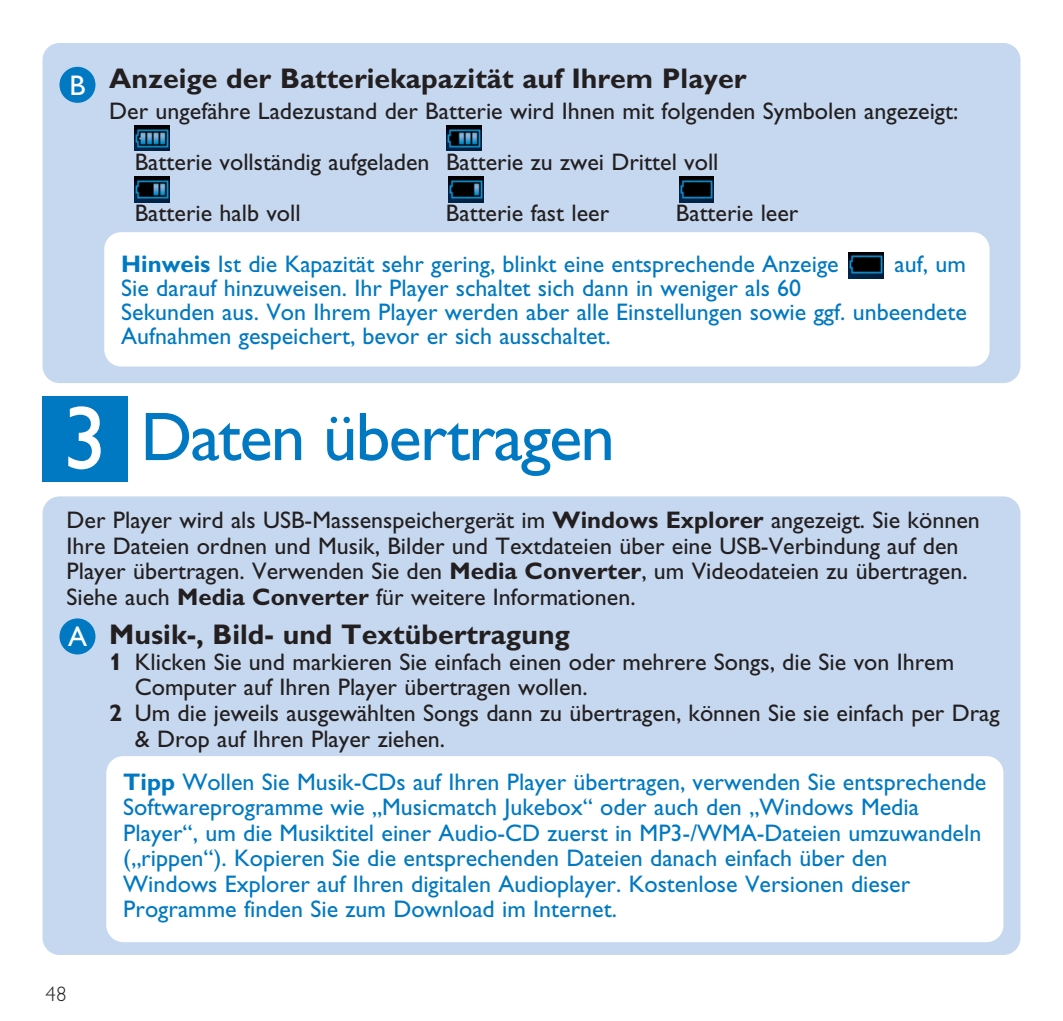
<style>
.page{position:relative;width:1063px;height:1021px;background:#fff}
.page>*{position:absolute;margin:0;border:0;box-sizing:border-box;transform-origin:0 0}
.t1{font:69px "Gill Sans";letter-spacing:-.025em;color:#0079c2}
.t2{font:700 28.5px "Gill Alt One";color:#231f20}
.t3{font:28.5px "Gill Sans Std";color:#fff}
.t4{font:24px/25.5px "Gill Alt One";color:#231f20}
.t5{font:24px/25.5px "Gill Alt One";color:#0079c2}
.t6{font:300 21px "Gill Alt One";color:#231f20}
.s1{font-weight:700}
.s2{font-size:90px;color:#fff}
</style>
<div class="page">
<div style="left:43px;top:496px;width:977px;height:458px;background:#c6d8ef;border-radius:17px"></div>
<div style="left:43px;top:43px;width:977px;height:340px;background:#c6d8ef;border-radius:17px"></div>
<div style="left:43px;top:396px;width:85px;height:86px;background:#0079c2"></div>
<div style="left:106px;top:756px;width:897px;height:186px;background:#fff;border-radius:17px"></div>
<img style="left:679px;top:176px;width:35px;height:26px">
<img style="left:449px;top:176px;width:34px;height:26px">
<img style="left:135px;top:176px;width:35px;height:26px">
<img style="left:446px;top:125px;width:35px;height:26px">
<img style="left:135px;top:125px;width:35px;height:26px">
<div style="left:59px;top:67px;width:36px;height:36px;background:#0079c2;border-radius:50%"></div>
<div style="left:59px;top:618px;width:36px;height:36px;background:#0079c2;border-radius:50%"></div>
<div style="left:104px;top:232px;width:886px;height:134px;background:#fff;border-radius:17px"></div>
<img style="left:849px;top:252px;width:34px;height:26px">
<p class="t3" style="left:70px;top:75px;width:18px">B</p>
<p class="t2" style="left:109px;top:69px;width:639px">Anzeige der Batteriekapazität auf Ihrem Player</p>
<p class="t4" style="left:135px;top:88px;width:825px;line-height:51px;text-indent:-26px">Der ungefähre Ladezustand der Batterie wird Ihnen mit folgenden Symbolen angezeigt:<br>Batterie vollständig aufgeladen Batterie zu zwei Drittel voll<br>Batterie halb voll</p>
<p class="t4" style="left:446px;top:203px;width:165px">Batterie fast leer</p>
<p class="t4" style="left:676px;top:203px;width:124px">Batterie leer</p>
<p class="t5" style="left:121px;top:253px;width:719px"><span class="s1">Hinweis</span> Ist die Kapazität sehr gering, blinkt eine entsprechende Anzeige</p>
<p class="t5" style="left:895px;top:253px;width:73px">auf, um</p>
<p class="t5" style="left:121px;top:278px;width:847px;line-height:24px">Sie darauf hinzuweisen. Ihr Player schaltet sich dann in weniger als 60<br>Sekunden aus. Von Ihrem Player werden aber alle Einstellungen sowie ggf. unbeendete<br>Aufnahmen gespeichert, bevor er sich ausschaltet.</p>
<h1 class="t1" style="left:63px;top:413px;width:554px"><span class="s2">3</span> Daten übertragen</h1>
<p class="t4" style="left:67px;top:510px;width:915px">Der Player wird als USB-Massenspeichergerät im <span class="s1">Windows Explorer</span> angezeigt. Sie können Ihre Dateien ordnen und Musik, Bilder und Textdateien über eine USB-Verbindung auf den Player übertragen. Verwenden Sie den <span class="s1">Media Converter</span>, um Videodateien zu übertragen.<br>Siehe auch <span class="s1">Media Converter</span> für weitere Informationen.</p>
<p class="t2" style="left:109px;top:625px;width:462px">Musik-, Bild- und Textübertragung</p>
<p class="t4" style="left:109px;top:652px;width:846px"><span class="s1">1</span> Klicken Sie und markieren Sie einfach einen oder mehrere Songs, die Sie von Ihrem</p>
<p class="t4" style="left:135px;top:677px;width:455px">Computer auf Ihren Player übertragen wollen.</p>
<p class="t4" style="left:109px;top:703px;width:892px"><span class="s1">2</span> Um die jeweils ausgewählten Songs dann zu übertragen, können Sie sie einfach per Drag</p>
<p class="t4" style="left:135px;top:728px;width:312px">&amp; Drop auf Ihren Player ziehen.</p>
<p class="t5" style="left:123px;top:771px;width:865px"><span class="s1">Tipp</span> Wollen Sie Musik-CDs auf Ihren Player übertragen, verwenden Sie entsprechende Softwareprogramme wie „Musicmatch Jukebox“ oder auch den „Windows Media Player“, um die Musiktitel einer Audio-CD zuerst in MP3-/WMA-Dateien umzuwandeln („rippen“). Kopieren Sie die entsprechenden Dateien danach einfach über den Windows Explorer auf Ihren digitalen Audioplayer. Kostenlose Versionen dieser Programme finden Sie zum Download im Internet.</p>
<p class="t3" style="left:68px;top:626px;width:21px">A</p>
<p class="t6" style="left:46px;top:986px;width:22px">48</p>
</div>
